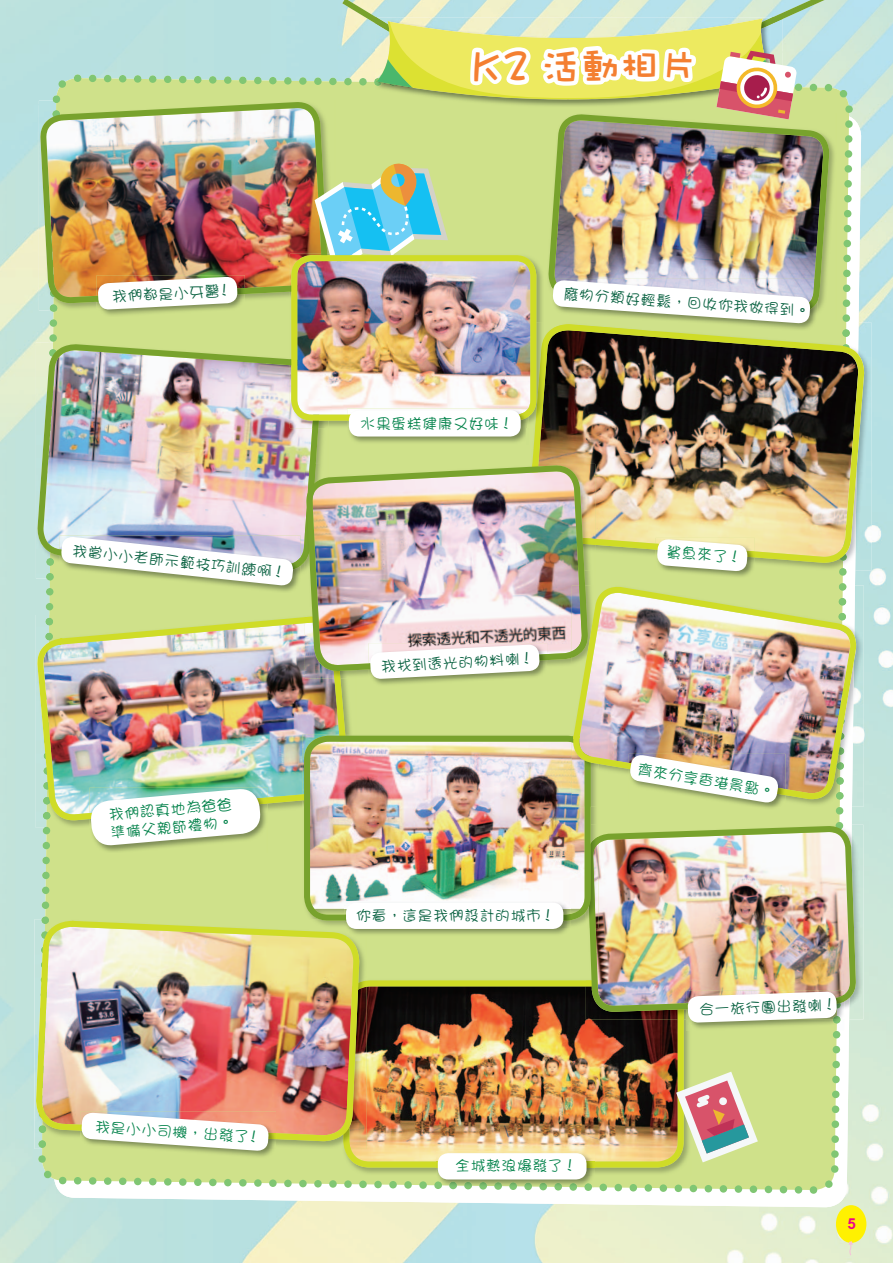
<style>
.page{position:relative;width:893px;height:1263px;background:#fff}
.page>*{position:absolute;margin:0;border:0;box-sizing:border-box;transform-origin:0 0}
.t1{font:40.95px "DF Wa Wa W7 WINP BF";color:#f47f31}
.t2{font:15px "DF Girl W3 HKP BF";letter-spacing:.03em;color:#055f3e}
.t3{font:15px/18px "DF Girl W3 HKP BF";letter-spacing:.03em;color:#018149}
.t4{font:15px "DF Li Hei Bd HK BF";color:#ed028c}
</style>
<div class="page">
<img style="left:854px;top:0;width:39px;height:51px">
<img style="left:854px;top:51px;width:39px;height:53px">
<img style="left:0;top:104px;width:37px;height:1159px">
<img style="left:854px;top:104px;width:39px;height:1159px">
<img style="left:858px;top:323px;width:14px;height:53px">
<img style="left:36px;top:615px;width:1px;height:213px">
<img style="left:36px;top:343px;width:1px;height:235px">
<img style="left:35px;top:919px;width:2px;height:230px">
<svg style="left:854px;top:376px;width:22px;height:667px;background:#c0dfd1"></svg>
<div style="left:836px;top:1205px;width:30px;height:38px;background:#fff101;border-radius:50%"></div>
<img style="left:37px;top:0;width:817px;height:1263px">
<h1 class="t1" style="left:472px;top:47px;width:229px;rotate:-1deg">K2 活動相片</h1>
<p class="t2" style="left:112px;top:289px;width:125px;rotate:-3deg">我們都是小牙醫﹗</p>
<p class="t2" style="left:564px;top:286px;width:248px;rotate:4deg">廢物分類好輕鬆，回收你我做得到。</p>
<p class="t3" style="left:361px;top:414px;width:149px">水果蛋糕健康又好味 !</p>
<p class="t2" style="left:73px;top:543px;width:211px;rotate:6deg">我當小小老師示範技巧訓練啊 !</p>
<p class="t3" style="left:108px;top:805px;width:125px;rotate:-5deg">我們認真地為爸爸準備父親節禮物。</p>
<p class="t3" style="left:96px;top:1117px;width:171px;rotate:4deg">我是小小司機，出發了﹗</p>
<p class="t2" style="left:381px;top:659px;width:149px;rotate:-3deg">我找到透光的物料喇 !</p>
<p class="t2" style="left:356px;top:908px;width:195px">你看，這是我們設計的城市 !</p>
<p class="t3" style="left:455px;top:1156px;width:118px">全城熱浪爆發了 !</p>
<p class="t3" style="left:667px;top:542px;width:72px;rotate:5deg">鯊魚來了 !</p>
<p class="t3" style="left:640px;top:759px;width:140px;rotate:10deg">齊來分享香港景點。</p>
<p class="t2" style="left:699px;top:1002px;width:134px;rotate:-2deg">合一旅行團出發喇 !</p>
<p class="t4" style="left:847px;top:1216px;width:10px">5</p>
</div>
